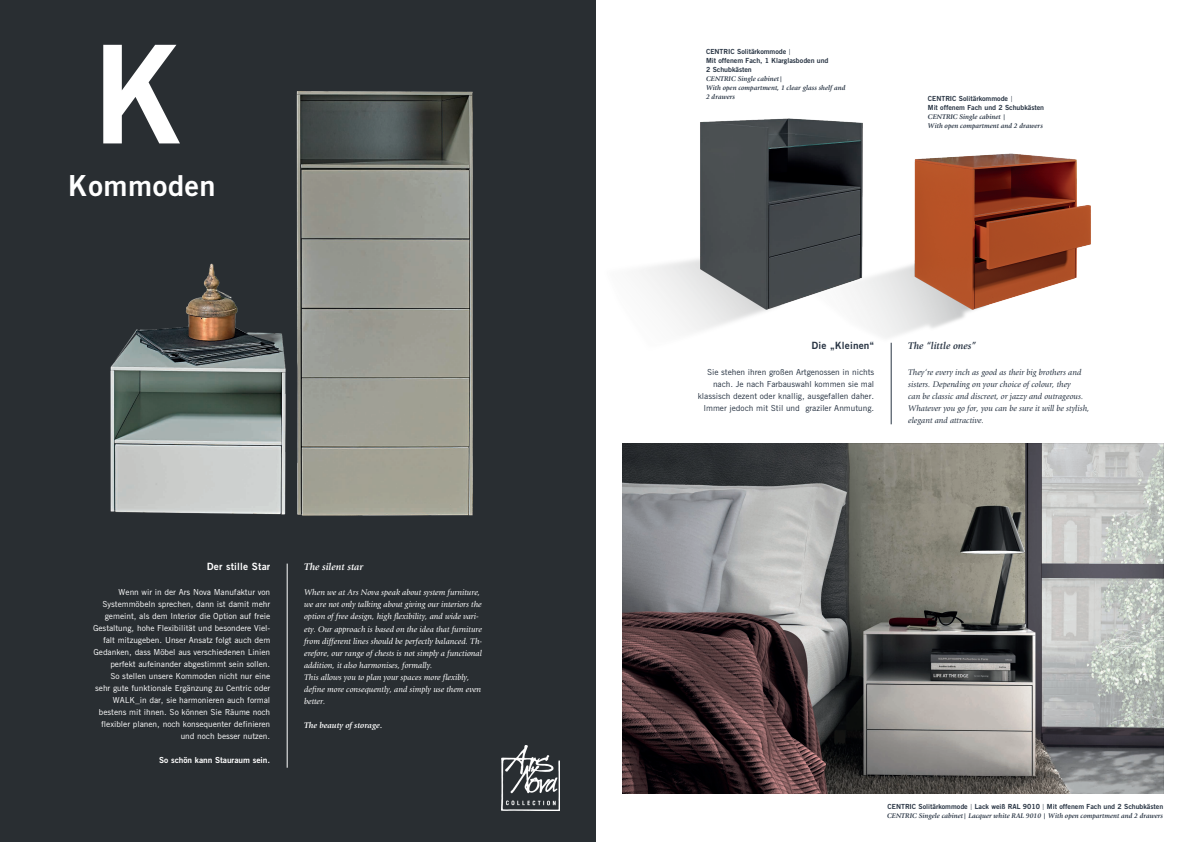
<style>
.page{position:relative;width:1191px;height:842px;background:#fff}
.page>*{position:absolute;margin:0;border:0;box-sizing:border-box;transform-origin:0 0}
.t1{font:136.4px "Cg Trade Bd No 2";color:#fff}
.t2{font:29px "Cg Trade Bd No 2";letter-spacing:.02em;color:#fff}
.t3{font:italic 700 10px "Giovanni Itc T";color:#283443}
.t4{font:10px "Cg Trade Bd No 2";letter-spacing:.02em;color:#fff}
.t5{font:italic 700 10px "Giovanni Itc T";color:#fff}
.t6{font:10px "Cg Trade Bd No 2";letter-spacing:.02em;color:#283443}
.t7{font:italic 8.5px/12px "Giovanni Itc T";color:#fff}
.t8{font:italic 8.5px/12px "Giovanni Itc T";color:#283443}
.t9{font:italic 700 8.5px "Giovanni Itc T";color:#fff}
.t10{font:8.3px/12px "Cg Trade";color:#fff;text-align:right}
.t11{font:8.3px/12px "Cg Trade";color:#283443;text-align:right}
.t12{font:8.3px "Cg Trade Bd No 2";color:#fff}
.t13{font:italic 700 7px/9px "Giovanni Itc T";color:#283443}
.t14{font:7px/9px "Cg Trade Bd No 2";color:#283443}
</style>
<div class="page">
<div style="left:0;top:0;width:595px;height:842px;background:#292e32"></div>
<img style="left:623px;top:443px;width:540px;height:351px">
<img style="left:110px;top:91px;width:363px;height:425px">
<img style="left:501px;top:746px;width:58px;height:65px">
<hr style="left:891px;top:343px;width:1px;height:81px;background:#283443">
<img style="left:874px;top:153px;width:217px;height:196px">
<img style="left:595px;top:112px;width:279px;height:239px">
<hr style="left:287px;top:564px;width:1px;height:204px;background:#fff">
<h1 class="t1" style="left:94px;top:3px;width:92px">K</h1>
<h2 class="t2" style="left:69px;top:166px;width:148px">Kommoden</h2>
<p class="t4" style="left:207px;top:560px;width:65px">Der stille Star</p>
<p class="t5" style="left:304px;top:561px;width:61px">The silent star</p>
<p class="t10" style="left:93px;top:586px;width:179px">Wenn wir in der Ars Nova Manufaktur von Systemmöbeln sprechen, dann ist damit mehr gemeint, als dem Interior die Option auf freie Gestaltung, hohe Flexibilität und besondere Viel&shy;falt mitzugeben. Unser Ansatz folgt auch dem Gedanken, dass Möbel aus verschiedenen Linien perfekt aufeinander abgestimmt sein sollen.<br>So stellen unsere Kommoden nicht nur eine<br>sehr gute funktionale Ergänzung zu Centric oder WALK_in dar, sie harmonieren auch formal bestens mit ihnen. So können Sie Räume noch flexibler planen, noch konsequenter definieren und noch besser nutzen.</p>
<p class="t12" style="left:159px;top:755px;width:113px">So schön kann Stauraum sein.</p>
<p class="t7" style="left:304px;top:587px;width:179px">When we at Ars Nova speak about system furniture, we are not only talking about giving our interiors the option of free design, high flexibility, and wide vari&shy;ety. Our approach is based on the idea that furniture from different lines should be perfectly balanced. Th&shy;erefore, our range of chests is not simply a functional addition, it also harmonises, formally.<br>This allows you to plan your spaces more flexibly, define more consequently, and simply use them even better.</p>
<p class="t9" style="left:304px;top:720px;width:80px">The beauty of storage.</p>
<p class="t14" style="left:706px;top:46px;width:124px">CENTRIC Solitärkommode |<br>Mit offenem Fach, 1 Klarglasboden und<br>2 Schubkästen</p>
<p class="t13" style="left:706px;top:74px;width:141px">CENTRIC Single cabinet|<br>With open compartment, 1 clear glass shelf and<br>2 drawers</p>
<p class="t14" style="left:928px;top:94px;width:118px">CENTRIC Solitärkommode |<br>Mit offenem Fach und 2 Schubkästen</p>
<p class="t13" style="left:928px;top:112px;width:116px">CENTRIC Single cabinet |<br>With open compartment and 2 drawers</p>
<p class="t6" style="left:811px;top:339px;width:64px">Die „Kleinen“</p>
<p class="t3" style="left:908px;top:340px;width:70px">The “little ones”</p>
<p class="t11" style="left:698px;top:365px;width:178px">Sie stehen ihren großen Artgenossen in nichts nach. Je nach Farbauswahl kommen sie mal klassisch dezent oder knallig, ausgefallen daher.<br>Immer jedoch mit Stil und graziler Anmutung.</p>
<p class="t8" style="left:908px;top:366px;width:183px">They‘re every inch as good as their big brothers and sisters. Depending on your choice of colour, they<br>can be classic and discreet, or jazzy and outrageous.<br>Whatever you go for, you can be sure it will be stylish, elegant and attractive.</p>
<p class="t14" style="left:887px;top:801px;width:277px">CENTRIC Solitärkommode | Lack weiß RAL 9010 | Mit offenem Fach und 2 Schubkästen</p>
<p class="t13" style="left:887px;top:811px;width:277px">CENTRIC Singele cabinet| Lacquer white RAL 9010 | With open compartment and 2 drawers</p>
</div>
